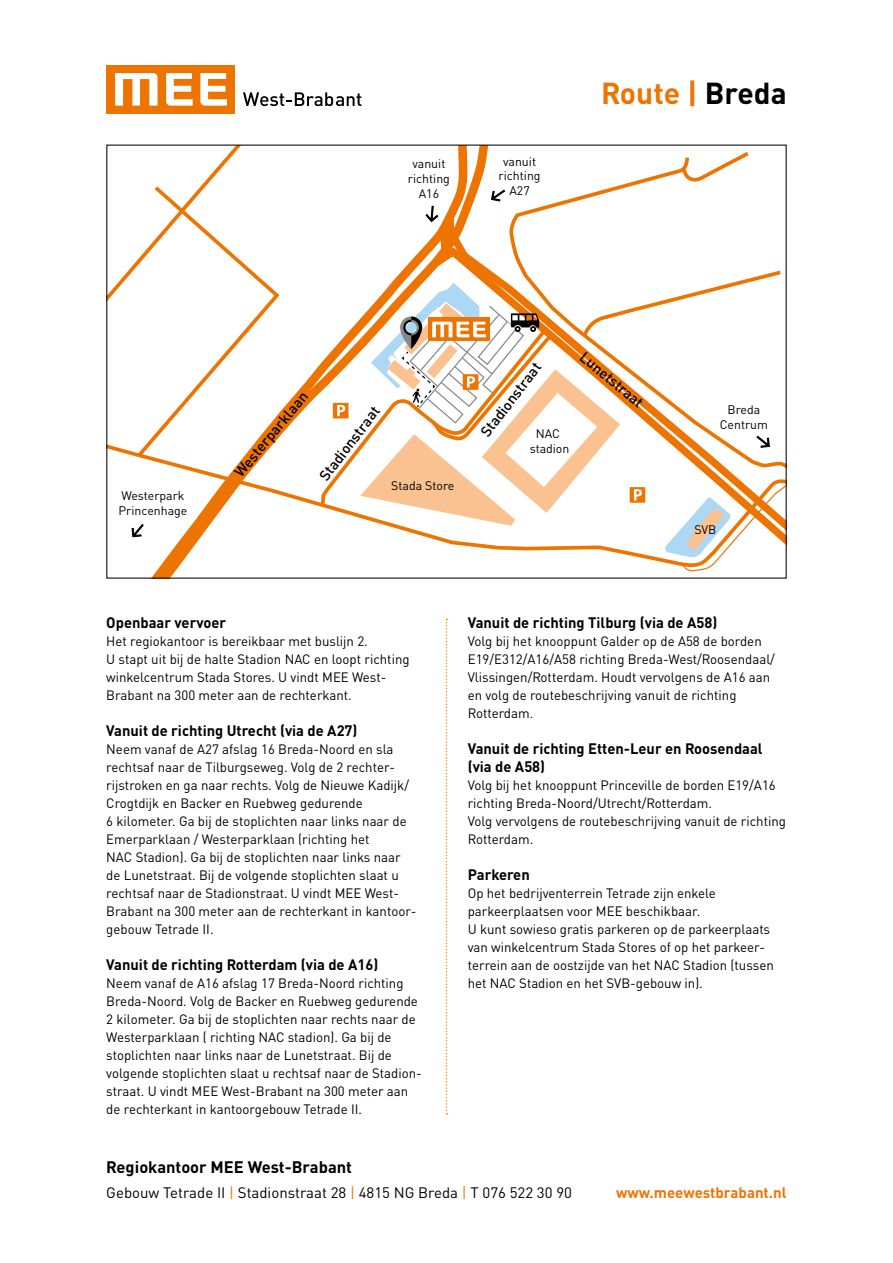
<style>
.page{position:relative;width:893px;height:1263px;background:#fff}
.page>*{position:absolute;margin:0;border:0;box-sizing:border-box;transform-origin:0 0}
.t1{font:700 30px "DIN Pro";color:#ee7402}
.t2{font:700 16.5px "DIN Pro";color:#000}
.t3{font:700 15px/18px "DIN Pro";color:#000}
.t4{font:15px "DIN Pro";color:#000}
.t5{font:700 15px "DIN Pro";color:#ee7402}
.t6{font:500 14.7px "DIN Pro";color:#000}
.t7{font:13.5px/18px "DIN Pro";color:#000}
.t8{font:12.3px/14.7px "DIN Pro";color:#000;text-align:center}
.s1{color:#000}
.s2{color:#ee7402}
</style>
<div class="page">
<svg style="left:152px;top:147px;width:320px;height:430px"></svg>
<svg style="left:491px;top:190px;width:14px;height:11px"></svg>
<svg style="left:131px;top:437px;width:188px;height:131px"></svg>
<svg style="left:108px;top:147px;width:174px;height:313px"></svg>
<svg style="left:509px;top:169px;width:171px;height:100px"></svg>
<svg style="left:680px;top:152px;width:69px;height:30px"></svg>
<svg style="left:426px;top:206px;width:32px;height:53px"></svg>
<svg style="left:319px;top:269px;width:466px;height:303px"></svg>
<svg style="left:243px;top:92px;width:118px;height:14px"></svg>
<div style="left:106px;top:65px;width:129px;height:48px;background:#ee7402"></div>
<svg style="left:115px;top:73px;width:43px;height:33px"></svg>
<svg style="left:166px;top:73px;width:27px;height:33px"></svg>
<svg style="left:200px;top:73px;width:27px;height:33px"></svg>
<svg style="left:446px;top:619px;width:1px;height:495px"></svg>
<p class="t8" style="left:408px;top:155px;width:43px">vanuit richting<br>A16</p>
<p class="t8" style="left:499px;top:153px;width:43px">vanuit richting<br>A27</p>
<h1 class="t1" style="left:601px;top:68px;width:187px">Route | <span class="s1">Breda</span></h1>
<p class="t8" style="left:119px;top:487px;width:70px;text-align:left">Westerpark<br>Princenhage</p>
<p class="t6" style="left:228px;top:467px;width:108px;rotate:-50deg">Westerparklaan</p>
<p class="t6" style="left:313px;top:472px;width:91px;rotate:-53deg">Stadionstraat</p>
<p class="t8" style="left:391px;top:477px;width:65px">Stada Store</p>
<p class="t6" style="left:474px;top:428px;width:91px;rotate:-53deg">Stadionstraat</p>
<p class="t8" style="left:530px;top:425px;width:41px">NAC stadion</p>
<p class="t6" style="left:590px;top:345px;width:79px;rotate:40deg">Lunetstraat</p>
<p class="t8" style="left:720px;top:401px;width:50px">Breda<br>Centrum</p>
<p class="t8" style="left:694px;top:521px;width:24px">SVB</p>
<p class="t3" style="left:106px;top:612px;width:121px">Openbaar vervoer</p>
<p class="t7" style="left:106px;top:631px;width:305px">Het regiokantoor is bereikbaar met buslijn 2.<br>U stapt uit bij de halte Stadion NAC en loopt richting winkelcentrum Stada Stores. U vindt MEE West-Brabant na 300 meter aan de rechterkant.</p>
<p class="t3" style="left:106px;top:720px;width:253px">Vanuit de richting Utrecht (via de A27)</p>
<p class="t7" style="left:106px;top:739px;width:312px">Neem vanaf de A27 afslag 16 Breda-Noord en sla rechtsaf naar de Tilburgseweg. Volg de 2 rechter&shy;rijstroken en ga naar rechts. Volg de Nieuwe Kadijk/ Crogtdijk en Backer en Ruebweg gedurende<br>6 kilometer. Ga bij de stoplichten naar links naar de Emerparklaan / Westerparklaan (richting het<br>NAC Stadion). Ga bij de stoplichten naar links naar de Lunetstraat. Bij de volgende stoplichten slaat u rechtsaf naar de Stadionstraat. U vindt MEE West-Brabant na 300 meter aan de rechterkant in kantoor&shy;gebouw Tetrade II.</p>
<p class="t3" style="left:106px;top:954px;width:274px">Vanuit de richting Rotterdam (via de A16)</p>
<p class="t7" style="left:106px;top:973px;width:315px">Neem vanaf de A16 afslag 17 Breda-Noord richting Breda-Noord. Volg de Backer en Ruebweg gedurende 2 kilometer. Ga bij de stoplichten naar rechts naar de Westerparklaan ( richting NAC stadion). Ga bij de stoplichten naar links naar de Lunetstraat. Bij de volgende stoplichten slaat u rechtsaf naar de Stadion&shy;straat. U vindt MEE West-Brabant na 300 meter aan de rechterkant in kantoorgebouw Tetrade II.</p>
<p class="t3" style="left:468px;top:612px;width:251px">Vanuit de richting Tilburg (via de A58)</p>
<p class="t7" style="left:468px;top:631px;width:309px">Volg bij het knooppunt Galder op de A58 de borden E19/E312/A16/A58 richting Breda-West/Roosendaal/ Vlissingen/Rotterdam. Houdt vervolgens de A16 aan en volg de routebeschrijving vanuit de richting Rotterdam.</p>
<p class="t3" style="left:468px;top:738px;width:296px">Vanuit de richting Etten-Leur en Roosendaal (via de A58)</p>
<p class="t7" style="left:468px;top:775px;width:320px">Volg bij het knooppunt Princeville de borden E19/A16 richting Breda-Noord/Utrecht/Rotterdam.<br>Volg vervolgens de routebeschrijving vanuit de richting Rotterdam.</p>
<p class="t3" style="left:468px;top:864px;width:64px">Parkeren</p>
<p class="t7" style="left:468px;top:883px;width:308px">Op het bedrijventerrein Tetrade zijn enkele parkeerplaatsen voor MEE beschikbaar.<br>U kunt sowieso gratis parkeren op de parkeerplaats van winkelcentrum Stada Stores of op het parkeer&shy;terrein aan de oostzijde van het NAC Stadion (tussen het NAC Stadion en het SVB-gebouw in).</p>
<p class="t2" style="left:106px;top:1153px;width:247px">Regiokantoor MEE West-Brabant</p>
<p class="t4" style="left:106px;top:1181px;width:467px">Gebouw Tetrade II <span class="s2">|</span> Stadionstraat 28 <span class="s2">|</span> 4815 NG Breda <span class="s2">|</span> T 076 522 30 90</p>
<p class="t5" style="left:616px;top:1180px;width:172px">www.meewestbrabant.nl</p>
</div>
